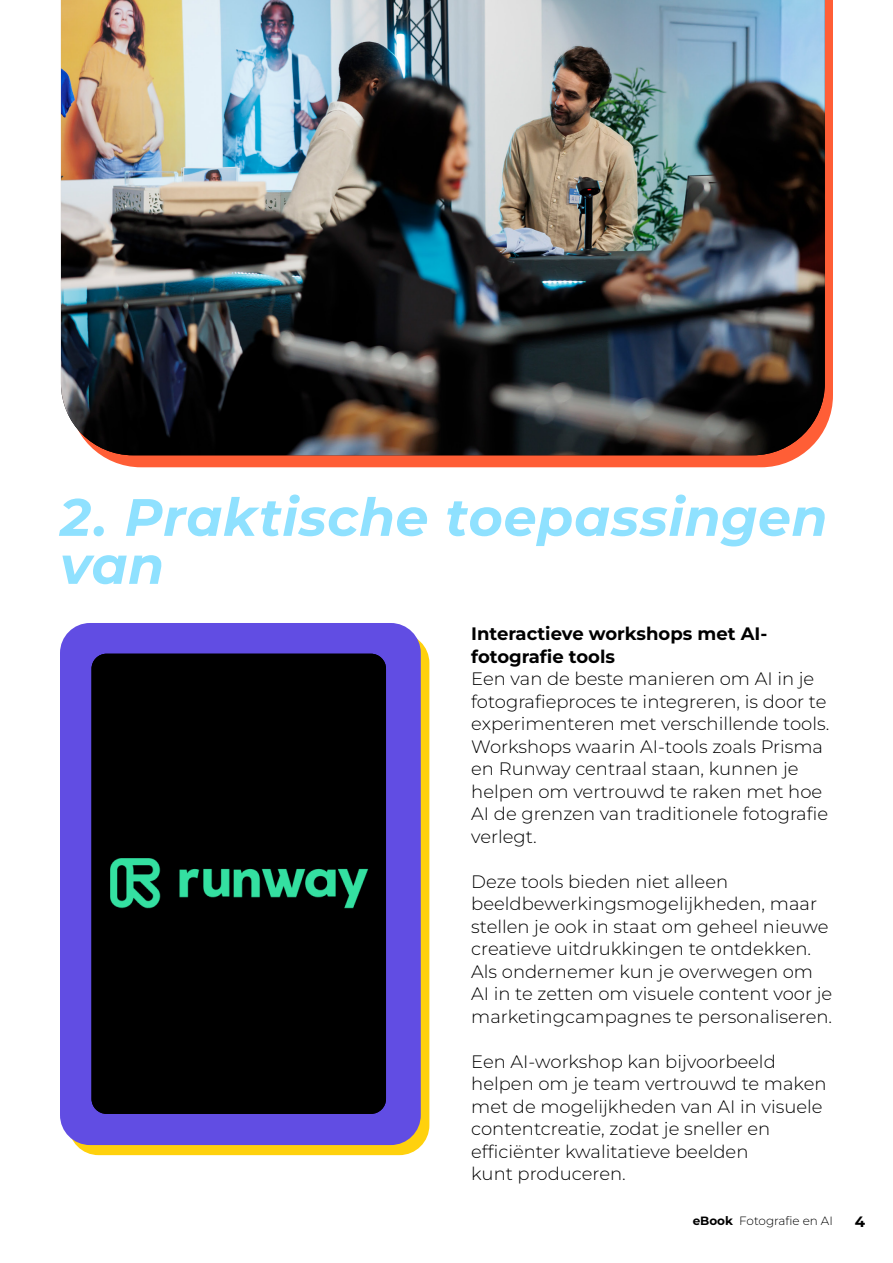
<style>
.page{position:relative;width:893px;height:1263px;background:#fff}
.page>*{position:absolute;margin:0;border:0;box-sizing:border-box;transform-origin:0 0}
.t1{font:italic 700 52.5px/48px "Montserrat";letter-spacing:.01em;color:#8fe1ff}
.t2{font:300 18px/22.5px "Montserrat";color:#000}
.t3{font:700 18px/22.5px "Montserrat";color:#000}
.t4{font:700 15px "Montserrat";color:#000}
.t5{font:300 12px "Montserrat";color:#000}
.s1{font-weight:700}
</style>
<div class="page">
<svg style="left:101px;top:0;width:732px;height:467px;background:#f86844"></svg>
<img style="left:61px;top:0;width:764px;height:455px">
<div style="left:69px;top:633px;width:360px;height:522px;background:#ffd10d;border-radius:30px"></div>
<div style="left:60px;top:623px;width:361px;height:522px;background:#614de3;border-radius:30px"></div>
<div style="left:92px;top:654px;width:294px;height:460px;background:#000"></div>
<h1 class="t1" style="left:60px;top:496px;width:769px">2. Praktische toepassingen van</h1>
<p class="t3" style="left:471px;top:622px;width:298px">Interactieve workshops met AI&shy;fotografie tools</p>
<p class="t2" style="left:471px;top:669px;width:360px">Een van de beste manieren om AI in je fotografieproces te integreren, is door te experimenteren met verschillende tools.<br>Workshops waarin AI-tools zoals Prisma en Runway centraal staan, kunnen je helpen om vertrouwd te raken met hoe AI de grenzen van traditionele fotografie verlegt.</p>
<p class="t2" style="left:471px;top:872px;width:363px">Deze tools bieden niet alleen beeldbewerkingsmogelijkheden, maar stellen je ook in staat om geheel nieuwe creatieve uitdrukkingen te ontdekken.<br>Als ondernemer kun je overwegen om AI in te zetten om visuele content voor je marketingcampagnes te personaliseren.</p>
<p class="t2" style="left:471px;top:1052px;width:357px">Een AI-workshop kan bijvoorbeeld helpen om je team vertrouwd te maken met de mogelijkheden van AI in visuele contentcreatie, zodat je sneller en efficiënter kwalitatieve beelden<br>kunt produceren.</p>
<p class="t5" style="left:693px;top:1213px;width:142px"><span class="s1">eBook</span> Fotografie en AI</p>
<p class="t4" style="left:855px;top:1212px;width:12px">4</p>
</div>
